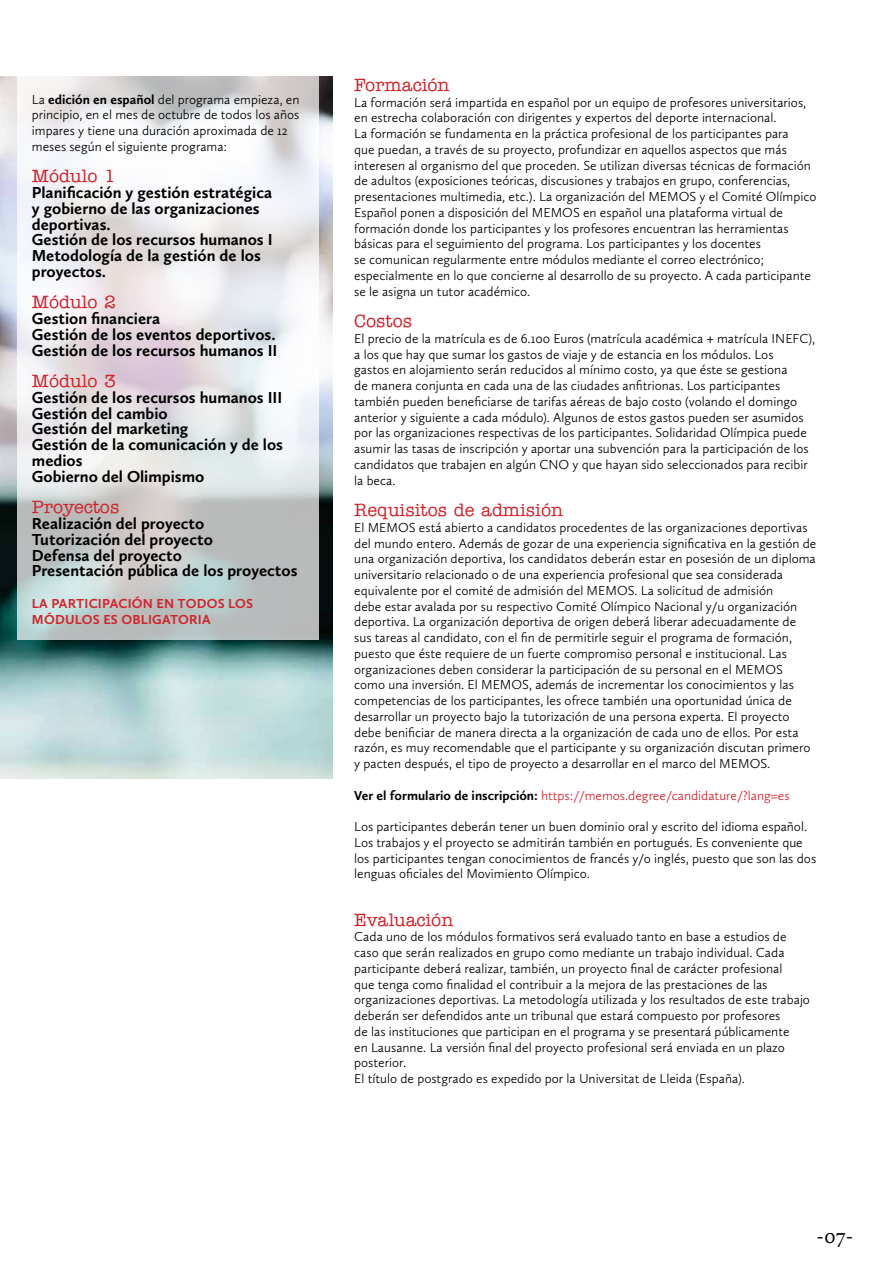
<style>
.page{position:relative;width:893px;height:1263px;background:#fff}
.page>*{position:absolute;margin:0;border:0;box-sizing:border-box;transform-origin:0 0}
.t1{font:21px "Calluna";color:#000}
.t2{font:500 18px "American Typewriter";color:#d2232a}
.t3{font:700 16.5px/15.8px "Calluna Sans";color:#000}
.t4{font:300 13.5px/15.8px "Calluna Sans";color:#000}
.t5{font:300 13.5px "Calluna Sans";color:#d2232a}
.t6{font:700 13.5px "Calluna Sans";letter-spacing:.015em;color:#d2232a}
.s1{font-weight:700}
.s2{font-weight:700;color:#000}
</style>
<div class="page">
<img style="left:0;top:77px;width:333px;height:701px">
<svg style="left:17px;top:77px;width:301px;height:563px"></svg>
<p class="t4" style="left:32px;top:91px;width:269px">La <span class="s1">edición en español</span> del programa empieza, en principio, en el mes de octubre de todos los años impares y tiene una duración aproximada de 12 meses según el siguiente programa:</p>
<h2 class="t2" style="left:32px;top:166px;width:86px">Módulo 1</h2>
<p class="t3" style="left:32px;top:184px;width:242px">Planificación y gestión estratégica y gobierno de las organizaciones deportivas.<br>Gestión de los recursos humanos I<br>Metodología de la gestión de los proyectos.</p>
<h2 class="t2" style="left:32px;top:292px;width:86px">Módulo 2</h2>
<p class="t3" style="left:32px;top:310px;width:245px">Gestion financiera<br>Gestión de los eventos deportivos.<br>Gestión de los recursos humanos II</p>
<h2 class="t2" style="left:32px;top:371px;width:86px">Módulo 3</h2>
<p class="t3" style="left:32px;top:389px;width:253px">Gestión de los recursos humanos III<br>Gestión del cambio<br>Gestión del marketing<br>Gestión de la comunicación y de los medios<br>Gobierno del Olimpismo</p>
<h2 class="t2" style="left:32px;top:497px;width:89px">Proyectos</h2>
<p class="t3" style="left:32px;top:515px;width:267px">Realización del proyecto<br>Tutorización del proyecto<br>Defensa del proyecto<br>Presentación pública de los proyectos</p>
<p class="t6" style="left:32px;top:595px;width:29px">La par</p>
<p class="t6" style="left:76px;top:595px;width:35px">ticipac</p>
<p class="t6" style="left:128px;top:595px;width:69px">ión en todos</p>
<p class="t6" style="left:228px;top:595px;width:9px">los</p>
<p class="t6" style="left:32px;top:611px;width:52px">módulos</p>
<p class="t6" style="left:103px;top:611px;width:28px">es obl</p>
<p class="t6" style="left:148px;top:611px;width:62px">igatoria</p>
<h2 class="t2" style="left:354px;top:75px;width:97px">Formación</h2>
<p class="t4" style="left:354px;top:94px;width:464px">La formación será impartida en español por un equipo de profesores universitarios, en estrecha colaboración con dirigentes y expertos del deporte internacional.<br>La formación se fundamenta en la práctica profesional de los participantes para<br>que puedan, a través de su proyecto, profundizar en aquellos aspectos que más interesen al organismo del que proceden. Se utilizan diversas técnicas de formación de adultos (exposiciones teóricas, discusiones y trabajos en grupo, conferencias, presentaciones multimedia, etc.). La organización del MEMOS y el Comité Olímpico Español ponen a disposición del MEMOS en español una plataforma virtual de formación donde los participantes y los profesores encuentran las herramientas básicas para el seguimiento del programa. Los participantes y los docentes<br>se comunican regularmente entre módulos mediante el correo electrónico; especialmente en lo que concierne al desarrollo de su proyecto. A cada participante se le asigna un tutor académico.</p>
<h2 class="t2" style="left:354px;top:311px;width:59px">Costos</h2>
<p class="t4" style="left:354px;top:330px;width:463px">El precio de la matrícula es de 6.100 Euros (matrícula académica + matrícula IN EFC), a los que hay que sumar los gastos de viaje y de estancia en los módulos. Los<br>gastos en alojamiento serán reducidos al mínimo costo, ya que éste se gestiona<br>de manera conjunta en cada una de las ciudades anfitrionas. Los participantes también pueden beneficiarse de tarifas aéreas de bajo costo (volando el domingo anterior y siguiente a cada módulo). Algunos de estos gastos pueden ser asumidos por las organizaciones respectivas de los participantes. Solidaridad Olímpica puede asumir las tasas de inscripción y aportar una subvención para la participación de los candidatos que trabajen en algún CN O y que hayan sido seleccionados para recibir la beca.</p>
<h2 class="t2" style="left:354px;top:500px;width:210px">Requisitos de admisión</h2>
<p class="t4" style="left:354px;top:519px;width:464px">El MEMOS está abierto a candidatos procedentes de las organizaciones deportivas del mundo entero. Además de gozar de una experiencia significativa en la gestión de una organización deportiva, los candidatos deberán estar en posesión de un diploma universitario relacionado o de una experiencia profesional que sea considerada equivalente por el comité de admisión del MEMOS. La solicitud de admisión<br>debe estar avalada por su respectivo Comité Olímpico Nacional y/u organización deportiva. La organización deportiva de origen deberá liberar adecuadamente de sus tareas al candidato, con el fin de permitirle seguir el programa de formación, puesto que éste requiere de un fuerte compromiso personal e institucional. Las organizaciones deben considerar la participación de su personal en el MEMOS como una inversión. El MEMOS, además de incrementar los conocimientos y las competencias de los participantes, les ofrece también una oportunidad única de desarrollar un proyecto bajo la tutorización de una persona experta. El proyecto debe benificiar de manera directa a la organización de cada uno de ellos. Por esta razón, es muy recomendable que el participante y su organización discutan primero y pacten después, el tipo de proyecto a desarrollar en el marco del MEMOS.</p>
<p class="t5" style="left:354px;top:787px;width:437px"><span class="s2">Ver el formulario de inscripción:</span> https://memos.degree/candidature/?lang=es</p>
<p class="t4" style="left:354px;top:819px;width:463px">Los participantes deberán tener un buen dominio oral y escrito del idioma español.<br>Los trabajos y el proyecto se admitirán también en portugués. Es conveniente que los participantes tengan conocimientos de francés y/o inglés, puesto que son las dos lenguas oficiales del Movimiento Olímpico.</p>
<h2 class="t2" style="left:354px;top:909px;width:101px">Evaluación</h2>
<p class="t4" style="left:354px;top:929px;width:457px">Cada uno de los módulos formativos será evaluado tanto en base a estudios de caso que serán realizados en grupo como mediante un trabajo individual. Cada participante deberá realizar, también, un proyecto final de carácter profesional<br>que tenga como finalidad el contribuir a la mejora de las prestaciones de las organizaciones deportivas. La metodología utilizada y los resultados de este trabajo deberán ser defendidos ante un tribunal que estará compuesto por profesores<br>de las instituciones que participan en el programa y se presentará públicamente<br>en Lausanne. La versión final del proyecto profesional será enviada en un plazo posterior.<br>El título de postgrado es expedido por la U niversitat de Lleida (España).</p>
<h1 class="t1" style="left:816px;top:1223px;width:38px">-07-</h1>
</div>
